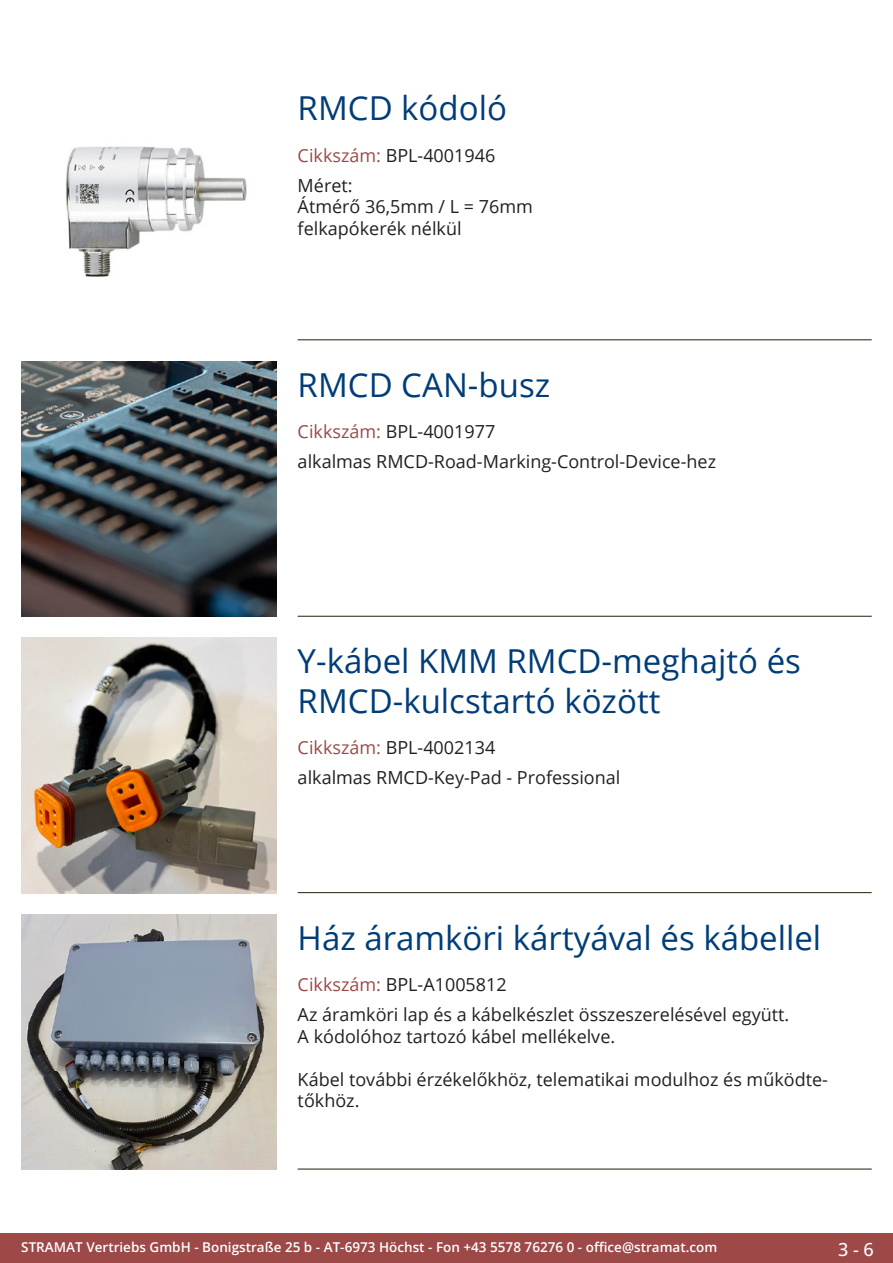
<style>
.page{position:relative;width:893px;height:1263px;background:#fff}
.page>*{position:absolute;margin:0;border:0;box-sizing:border-box;transform-origin:0 0}
.Produkttitel{font:33px/39.6px "Open Sans";color:#003d78}
.Beschreibung_Text{font:18px/21.6px "Open Sans";color:#231f20}
.TechDaten_Überschrif{font:18px "Open Sans";color:#231f20}
.t1{font:500 18px "Open Sans";color:#fff}
.t2{font:600 13.5px "Open Sans";color:#fff}
.s1{color:#9c4948}
</style>
<div class="page">
<div style="left:0;top:1233px;width:893px;height:30px;background:#9c4948"></div>
<hr style="left:298px;top:340px;width:574px;height:1px;background:#201d08">
<hr style="left:298px;top:616px;width:574px;height:1px;background:#201d08">
<hr style="left:298px;top:892px;width:574px;height:1px;background:#201d08">
<hr style="left:298px;top:1169px;width:574px;height:1px;background:#201d08">
<img style="left:65px;top:146px;width:182px;height:131px">
<img style="left:21px;top:361px;width:255px;height:256px">
<img style="left:21px;top:638px;width:255px;height:255px">
<img style="left:21px;top:914px;width:255px;height:255px">
<p class="Produkttitel" style="left:298px;top:88px;width:211px">RMCD kódoló</p>
<p class="TechDaten_Überschrif" style="left:298px;top:143px;width:199px"><span class="s1">Cikkszám:</span> BPL-4001946</p>
<p class="Beschreibung_Text" style="left:298px;top:174px;width:237px">Méret:<br>Átmérő 36,5mm / L = 76mm felkapókerék nélkül</p>
<p class="Produkttitel" style="left:298px;top:364px;width:254px">RMCD CAN-busz</p>
<p class="TechDaten_Überschrif" style="left:298px;top:420px;width:199px"><span class="s1">Cikkszám:</span> BPL-4001977</p>
<p class="Beschreibung_Text" style="left:298px;top:450px;width:420px">alkalmas RMCD-Road-Marking-Control-Device-hez</p>
<p class="Produkttitel" style="left:298px;top:640px;width:505px">Y-kábel KMM RMCD-meghajtó és<br>RMCD-kulcstartó között</p>
<p class="TechDaten_Überschrif" style="left:298px;top:735px;width:199px"><span class="s1">Cikkszám:</span> BPL-4002134</p>
<p class="Beschreibung_Text" style="left:298px;top:766px;width:324px">alkalmas RMCD-Key-Pad - Professional</p>
<p class="Produkttitel" style="left:298px;top:917px;width:525px">Ház áramköri kártyával és kábellel</p>
<p class="TechDaten_Überschrif" style="left:298px;top:972px;width:211px"><span class="s1">Cikkszám:</span> BPL-A1005812</p>
<p class="Beschreibung_Text" style="left:298px;top:1003px;width:493px">Az áramköri lap és a kábelkészlet összeszerelésével együtt.<br>A kódolóhoz tartozó kábel mellékelve.</p>
<p class="Beschreibung_Text" style="left:298px;top:1068px;width:530px">Kábel további érzékelőkhöz, telematikai modulhoz és működte&shy;tőkhöz.</p>
<p class="t2" style="left:21px;top:1238px;width:698px">STRAMAT Vertriebs GmbH - Bonigstraße 25 b - AT-6973 Höchst - Fon +43 5578 76276 0 - office@stramat.com</p>
<p class="t1" style="left:838px;top:1237px;width:37px">3 - 6</p>
</div>
